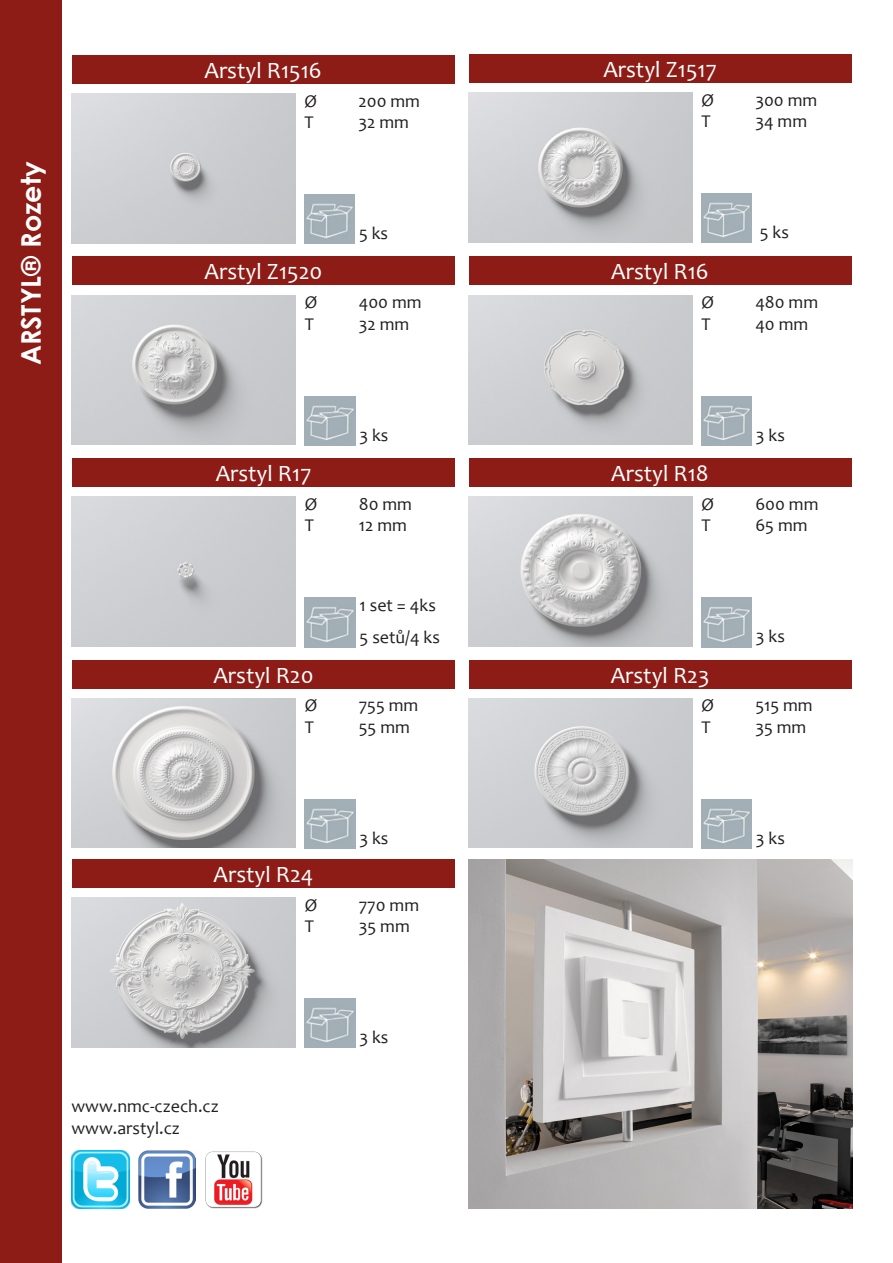
<style>
.page{position:relative;width:893px;height:1263px;background:#fff}
.page>*{position:absolute;margin:0;border:0;box-sizing:border-box;transform-origin:0 0}
.t1{font:700 27px "Century Gothic";color:#fff}
.t2{font:23.4px "Candara";color:#fff}
.t3{font:18px "Candara";color:#231f20}
</style>
<div class="page">
<div style="left:0;top:0;width:62px;height:1263px;background:#8d1c16"></div>
<img style="left:71px;top:94px;width:225px;height:149px">
<div style="left:72px;top:55px;width:383px;height:29px;background:#8d1c16"></div>
<img style="left:304px;top:195px;width:51px;height:49px">
<img style="left:468px;top:93px;width:224px;height:149px">
<div style="left:469px;top:54px;width:382px;height:29px;background:#8d1c16"></div>
<img style="left:701px;top:194px;width:50px;height:49px">
<img style="left:72px;top:295px;width:224px;height:150px">
<div style="left:72px;top:257px;width:383px;height:28px;background:#8d1c16"></div>
<img style="left:305px;top:396px;width:50px;height:49px">
<img style="left:468px;top:295px;width:224px;height:150px">
<div style="left:469px;top:257px;width:382px;height:28px;background:#8d1c16"></div>
<img style="left:701px;top:396px;width:50px;height:49px">
<div style="left:72px;top:458px;width:383px;height:29px;background:#8d1c16"></div>
<img style="left:305px;top:598px;width:50px;height:49px">
<img style="left:468px;top:497px;width:224px;height:149px">
<div style="left:469px;top:458px;width:382px;height:29px;background:#8d1c16"></div>
<img style="left:701px;top:598px;width:50px;height:49px">
<img style="left:72px;top:698px;width:224px;height:150px">
<div style="left:72px;top:660px;width:383px;height:28px;background:#8d1c16"></div>
<img style="left:305px;top:799px;width:50px;height:49px">
<img style="left:468px;top:698px;width:224px;height:150px">
<div style="left:469px;top:660px;width:382px;height:28px;background:#8d1c16"></div>
<img style="left:701px;top:799px;width:50px;height:49px">
<img style="left:72px;top:898px;width:224px;height:149px">
<div style="left:72px;top:859px;width:383px;height:29px;background:#8d1c16"></div>
<img style="left:305px;top:999px;width:50px;height:49px">
<img style="left:468px;top:859px;width:384px;height:350px">
<img style="left:72px;top:1150px;width:57px;height:58px">
<img style="left:138px;top:1150px;width:58px;height:58px">
<img style="left:205px;top:1151px;width:58px;height:58px">
<p class="t1" style="left:11px;top:365px;width:205px;rotate:-90deg">ARSTYL® Rozety</p>
<p class="t2" style="left:205px;top:56px;width:119px">Arstyl R1516</p>
<p class="t3" style="left:304px;top:90px;width:14px">Ø</p>
<p class="t3" style="left:358px;top:90px;width:63px">200 mm</p>
<p class="t3" style="left:304px;top:111px;width:11px">T</p>
<p class="t3" style="left:358px;top:111px;width:52px">32 mm</p>
<p class="t3" style="left:359px;top:222px;width:31px">5 ks</p>
<p class="t2" style="left:205px;top:257px;width:119px">Arstyl Z1520</p>
<p class="t3" style="left:305px;top:291px;width:14px">Ø</p>
<p class="t3" style="left:359px;top:291px;width:64px">400 mm</p>
<p class="t3" style="left:305px;top:313px;width:11px">T</p>
<p class="t3" style="left:359px;top:313px;width:52px">32 mm</p>
<p class="t3" style="left:359px;top:424px;width:30px">3 ks</p>
<p class="t2" style="left:216px;top:459px;width:97px">Arstyl R17</p>
<p class="t3" style="left:305px;top:493px;width:14px">Ø</p>
<p class="t3" style="left:359px;top:493px;width:55px">80 mm</p>
<p class="t3" style="left:305px;top:514px;width:11px">T</p>
<p class="t3" style="left:359px;top:514px;width:50px">12 mm</p>
<p class="t3" style="left:360px;top:594px;width:78px">1 set = 4ks</p>
<p class="t3" style="left:360px;top:625px;width:82px">5 setů/4 ks</p>
<p class="t2" style="left:213px;top:660px;width:102px">Arstyl R20</p>
<p class="t3" style="left:305px;top:694px;width:14px">Ø</p>
<p class="t3" style="left:359px;top:694px;width:61px">755 mm</p>
<p class="t3" style="left:305px;top:716px;width:11px">T</p>
<p class="t3" style="left:359px;top:716px;width:53px">55 mm</p>
<p class="t3" style="left:359px;top:827px;width:30px">3 ks</p>
<p class="t2" style="left:214px;top:859px;width:101px">Arstyl R24</p>
<p class="t3" style="left:305px;top:893px;width:14px">Ø</p>
<p class="t3" style="left:359px;top:893px;width:62px">770 mm</p>
<p class="t3" style="left:305px;top:915px;width:11px">T</p>
<p class="t3" style="left:359px;top:915px;width:52px">35 mm</p>
<p class="t3" style="left:72px;top:1095px;width:149px">www.nmc-czech.cz</p>
<p class="t3" style="left:72px;top:1117px;width:110px">www.arstyl.cz</p>
<p class="t3" style="left:359px;top:1026px;width:30px">3 ks</p>
<p class="t2" style="left:603px;top:55px;width:115px">Arstyl Z1517</p>
<p class="t3" style="left:701px;top:88px;width:14px">Ø</p>
<p class="t3" style="left:755px;top:88px;width:63px">300 mm</p>
<p class="t3" style="left:701px;top:110px;width:11px">T</p>
<p class="t3" style="left:755px;top:110px;width:53px">34 mm</p>
<p class="t3" style="left:760px;top:221px;width:31px">5 ks</p>
<p class="t2" style="left:611px;top:257px;width:99px">Arstyl R16</p>
<p class="t3" style="left:701px;top:291px;width:14px">Ø</p>
<p class="t3" style="left:755px;top:291px;width:64px">480 mm</p>
<p class="t3" style="left:701px;top:313px;width:11px">T</p>
<p class="t3" style="left:755px;top:313px;width:54px">40 mm</p>
<p class="t3" style="left:756px;top:424px;width:30px">3 ks</p>
<p class="t2" style="left:611px;top:459px;width:99px">Arstyl R18</p>
<p class="t3" style="left:701px;top:493px;width:14px">Ø</p>
<p class="t3" style="left:755px;top:493px;width:65px">600 mm</p>
<p class="t3" style="left:701px;top:514px;width:11px">T</p>
<p class="t3" style="left:755px;top:514px;width:54px">65 mm</p>
<p class="t3" style="left:756px;top:625px;width:30px">3 ks</p>
<p class="t2" style="left:611px;top:660px;width:100px">Arstyl R23</p>
<p class="t3" style="left:701px;top:694px;width:14px">Ø</p>
<p class="t3" style="left:755px;top:694px;width:59px">515 mm</p>
<p class="t3" style="left:701px;top:716px;width:11px">T</p>
<p class="t3" style="left:755px;top:716px;width:52px">35 mm</p>
<p class="t3" style="left:756px;top:827px;width:30px">3 ks</p>
</div>
